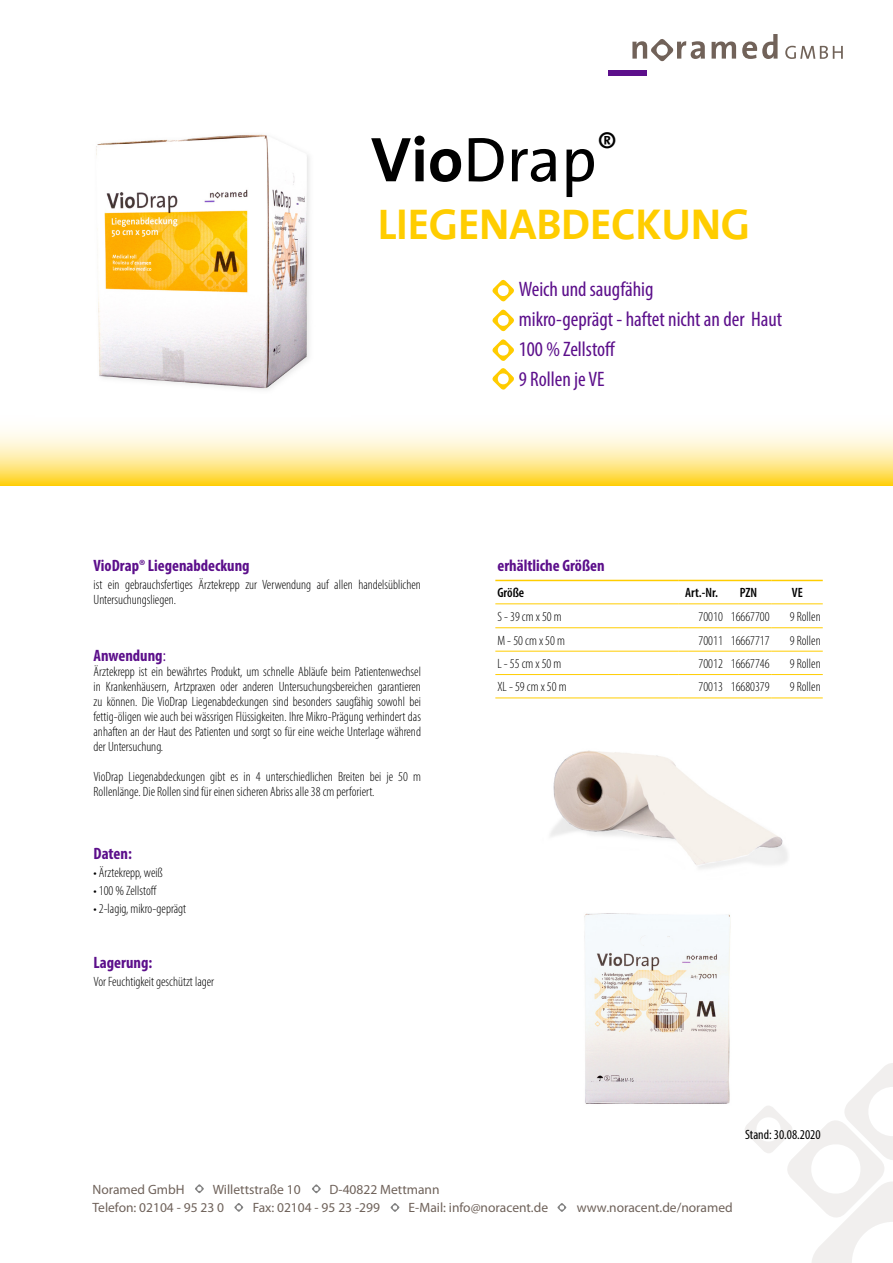
<style>
.page{position:relative;width:893px;height:1263px;background:#fff}
.page>*{position:absolute;margin:0;border:0;box-sizing:border-box;transform-origin:0 0}
.t1{font:63.75px "The Sans";color:#000}
.t2{font:700 43.5px "The Sans";letter-spacing:-.005em;color:#ffcd00}
.t3{font:condensed 21px/30px "Myriad Pro";color:#5c0f8b}
.t4{font:700 condensed 16.5px "Myriad Pro";color:#5c0f8b}
.t5{font:300 condensed 13.5px/15px "Myriad Pro";color:#000}
.t6{font:13.5px "Myriad Pro";color:#6f625a}
.t7{font:600 condensed 13.5px "Myriad Pro";color:#000}
.t8{font:condensed 13.5px "Myriad Pro";color:#000}
.s1{font-weight:700}
.s2{font-weight:400}
</style>
<div class="page">
<svg style="left:0;top:430px;width:893px;height:56px;background:#ffeb9b"></svg>
<div style="left:608px;top:70px;width:39px;height:6px;background:#5c0f8b"></div>
<svg style="left:632px;top:39px;width:73px;height:23px"></svg>
<svg style="left:712px;top:34px;width:65px;height:25px"></svg>
<svg style="left:785px;top:46px;width:58px;height:13px"></svg>
<svg style="left:745px;top:1063px;width:148px;height:200px"></svg>
<svg style="left:234px;top:1203px;width:9px;height:9px"></svg>
<svg style="left:195px;top:1184px;width:9px;height:9px"></svg>
<svg style="left:312px;top:1184px;width:9px;height:9px"></svg>
<svg style="left:391px;top:1203px;width:8px;height:9px"></svg>
<svg style="left:557px;top:1203px;width:9px;height:9px"></svg>
<svg style="left:492px;top:280px;width:22px;height:21px"></svg>
<svg style="left:492px;top:310px;width:22px;height:21px"></svg>
<svg style="left:492px;top:339px;width:22px;height:22px"></svg>
<hr style="left:495px;top:580px;width:183px;height:1px;background:#ffcd00">
<hr style="left:678px;top:580px;width:47px;height:1px;background:#ffcd00">
<hr style="left:725px;top:580px;width:47px;height:1px;background:#ffcd00">
<hr style="left:772px;top:580px;width:51px;height:1px;background:#ffcd00">
<hr style="left:495px;top:603px;width:183px;height:1px;background:#ffcd00">
<hr style="left:678px;top:603px;width:47px;height:1px;background:#ffcd00">
<hr style="left:725px;top:603px;width:47px;height:1px;background:#ffcd00">
<hr style="left:772px;top:603px;width:51px;height:1px;background:#ffcd00">
<hr style="left:495px;top:627px;width:183px;height:1px;background:#ffcd00">
<hr style="left:678px;top:627px;width:47px;height:1px;background:#ffcd00">
<hr style="left:725px;top:627px;width:47px;height:1px;background:#ffcd00">
<hr style="left:772px;top:627px;width:51px;height:1px;background:#ffcd00">
<hr style="left:495px;top:651px;width:183px;height:1px;background:#ffcd00">
<hr style="left:678px;top:651px;width:47px;height:1px;background:#ffcd00">
<hr style="left:725px;top:651px;width:47px;height:1px;background:#ffcd00">
<hr style="left:772px;top:651px;width:51px;height:1px;background:#ffcd00">
<hr style="left:495px;top:674px;width:183px;height:1px;background:#ffcd00">
<hr style="left:678px;top:674px;width:47px;height:1px;background:#ffcd00">
<hr style="left:725px;top:674px;width:47px;height:1px;background:#ffcd00">
<hr style="left:772px;top:674px;width:51px;height:1px;background:#ffcd00">
<hr style="left:495px;top:697px;width:183px;height:1px;background:#ffcd00">
<hr style="left:678px;top:697px;width:47px;height:1px;background:#ffcd00">
<hr style="left:725px;top:697px;width:47px;height:1px;background:#ffcd00">
<hr style="left:772px;top:697px;width:51px;height:1px;background:#ffcd00">
<svg style="left:492px;top:368px;width:22px;height:22px"></svg>
<img style="left:96px;top:134px;width:214px;height:256px">
<img style="left:550px;top:750px;width:238px;height:119px">
<img style="left:584px;top:913px;width:147px;height:191px">
<h1 class="t1" style="left:371px;top:107px;width:248px"><span class="s1">Vio</span>Drap<sup>®</sup></h1>
<h2 class="t2" style="left:378px;top:188px;width:374px">LIEGENABDECKUNG</h2>
<p class="t4" style="left:94px;top:555px;width:158px">VioDrap® Liegenabdeckung</p>
<p class="t5" style="left:94px;top:576px;width:329px">ist ein gebrauchsfertiges Ärztekrepp zur Verwendung auf allen handelsüblichen<br>Untersuchungsliegen.</p>
<p class="t4" style="left:94px;top:645px;width:74px">Anwendung<span class="s2">:</span></p>
<p class="t5" style="left:94px;top:664px;width:329px;text-align:justify">Ärztekrepp ist ein bewährtes Produkt, um schnelle Abläufe beim Patientenwechsel in Krankenhäusern, Artzpraxen oder anderen Untersuchungsbereichen garantieren zu können. Die VioDrap Liegenabdeckungen sind besonders saugfähig sowohl bei fettig-öligen wie auch bei wässrigen Flüssigkeiten. Ihre Mikro-Prägung verhindert das anhaften an der Haut des Patienten und sorgt so für eine weiche Unterlage während der Untersuchung.</p>
<p class="t5" style="left:94px;top:769px;width:329px">VioDrap Liegenabdeckungen gibt es in 4 unterschiedlichen Breiten bei je 50 m<br>Rollenlänge. Die Rollen sind für einen sicheren Abriss alle 38 cm perforiert.</p>
<p class="t4" style="left:94px;top:843px;width:40px">Daten:</p>
<p class="t5" style="left:94px;top:864px;width:71px">• Ärztekrepp, weiß</p>
<p class="t5" style="left:94px;top:882px;width:65px">• 100 % Zellstoff</p>
<p class="t5" style="left:94px;top:900px;width:94px">• 2-lagig, mikro-geprägt</p>
<p class="t4" style="left:94px;top:952px;width:60px">Lagerung:</p>
<p class="t5" style="left:94px;top:974px;width:122px">Vor Feuchtigkeit geschützt lager</p>
<h3 class="t3" style="left:519px;top:274px;width:265px">Weich und saugfähig<br>mikro-geprägt - haftet nicht an der Haut<br>100 % Zellstoff<br>9 Rollen je VE</h3>
<p class="t4" style="left:497px;top:555px;width:109px">erhältliche Größen</p>
<p class="t7" style="left:497px;top:584px;width:28px">Größe</p>
<p class="t7" style="left:685px;top:584px;width:34px">Art.-Nr.</p>
<p class="t7" style="left:740px;top:584px;width:19px">PZN</p>
<p class="t7" style="left:792px;top:584px;width:12px">VE</p>
<p class="t5" style="left:497px;top:609px;width:66px">S - 39 cm x 50 m</p>
<p class="t5" style="left:699px;top:609px;width:73px">70010 16667700</p>
<p class="t5" style="left:790px;top:609px;width:32px">9 Rollen</p>
<p class="t5" style="left:497px;top:632px;width:69px">M - 50 cm x 50 m</p>
<p class="t5" style="left:699px;top:632px;width:73px">70011 16667717</p>
<p class="t5" style="left:790px;top:632px;width:32px">9 Rollen</p>
<p class="t5" style="left:497px;top:656px;width:66px">L - 55 cm x 50 m</p>
<p class="t5" style="left:699px;top:656px;width:73px">70012 16667746</p>
<p class="t5" style="left:790px;top:656px;width:32px">9 Rollen</p>
<p class="t5" style="left:497px;top:679px;width:71px">XL - 59 cm x 50 m</p>
<p class="t5" style="left:699px;top:679px;width:73px">70013 16680379</p>
<p class="t5" style="left:790px;top:679px;width:32px">9 Rollen</p>
<p class="t8" style="left:745px;top:1126px;width:77px">Stand: 30.08.2020</p>
<p class="t6" style="left:92px;top:1181px;width:94px">Noramed GmbH</p>
<p class="t6" style="left:213px;top:1181px;width:89px">Willettstraße 10</p>
<p class="t6" style="left:329px;top:1181px;width:112px">D-40822 Mettmann</p>
<p class="t6" style="left:92px;top:1199px;width:133px">Telefon: 02104 - 95 23 0</p>
<p class="t6" style="left:253px;top:1199px;width:129px">Fax: 02104 - 95 23 -299</p>
<p class="t6" style="left:409px;top:1199px;width:141px">E-Mail: info@noracent.de</p>
<p class="t6" style="left:577px;top:1199px;width:157px">www.noracent.de/noramed</p>
</div>
